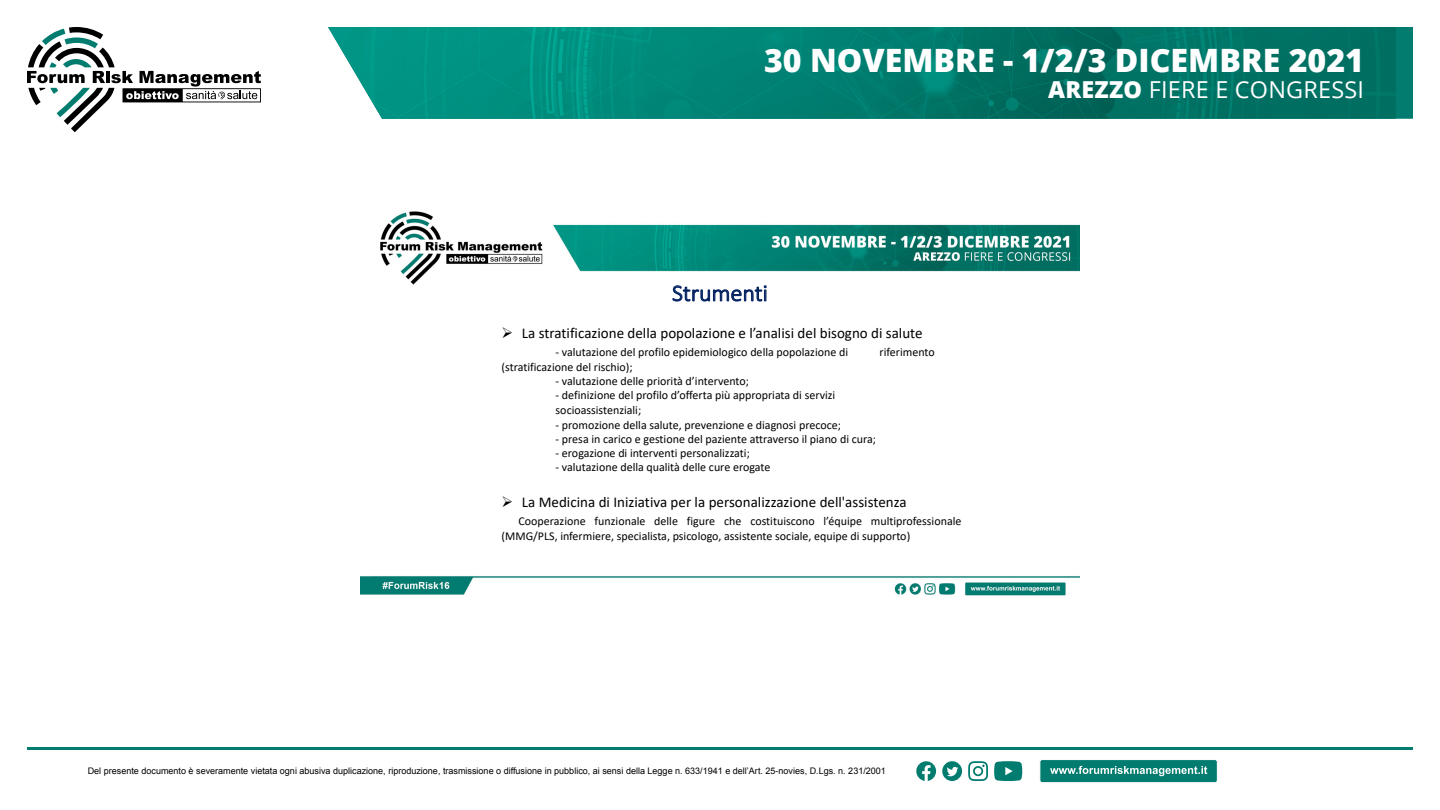
<style>
.page{position:relative;width:1440px;height:810px;background:#fff}
.page>*{position:absolute;margin:0;border:0;box-sizing:border-box;transform-origin:0 0}
.t1{font:800 32.17px "Open Sans";color:#fff}
.t2{font:300 23.55px "Calibri";color:#002060}
.t3{font:23.4px "Open Sans";letter-spacing:.01em;color:#fff}
.t4{font:15px "Calibri";color:#000}
.t5{font:12px/14.9px "Calibri";color:#000}
.t6{font:9px "Arial";color:#000}
.s1{font-weight:800}
</style>
<div class="page">
<svg style="left:27px;top:27px;width:234px;height:105px"></svg>
<img style="left:328px;top:27px;width:1068px;height:92px">
<div style="left:1040px;top:760px;width:177px;height:23px;background:#027c6f;border-radius:2px"></div>
<div style="left:1040px;top:759px;width:178px;height:24px;border:1px solid #fff;border-radius:2px"></div>
<svg style="left:1050px;top:766px;width:157px;height:10px"></svg>
<hr style="left:27px;top:747px;width:1386px;height:3px;background:#027c6f">
<svg style="left:968px;top:761px;width:20px;height:20px"></svg>
<svg style="left:994px;top:761px;width:28px;height:20px"></svg>
<svg style="left:916px;top:761px;width:20px;height:20px"></svg>
<svg style="left:942px;top:761px;width:20px;height:20px"></svg>
<img style="left:360px;top:211px;width:720px;height:385px">
<h1 class="t1" style="left:764px;top:36px;width:602px">30 NOVEMBRE - 1/2/3 DICEMBRE 2021</h1>
<h3 class="t3" style="left:1048px;top:74px;width:317px"><span class="s1">AREZZO</span> FIERE E CONGRESSI</h3>
<h2 class="t2" style="left:672px;top:278px;width:97px">Strumenti</h2>
<p class="t4" style="left:502px;top:322px;width:423px">➢ La stratificazione della popolazione e l’analisi del bisogno di salute</p>
<p class="t5" style="left:556px;top:344px;width:294px">- valutazione del profilo epidemiologico della popolazione di</p>
<p class="t5" style="left:880px;top:344px;width:57px">riferimento</p>
<p class="t5" style="left:502px;top:359px;width:133px">(stratificazione del rischio);</p>
<p class="t5" style="left:556px;top:373px;width:195px">- valutazione delle priorità d’intervento;</p>
<p class="t5" style="left:556px;top:388px;width:281px">- definizione del profilo d’offerta più appropriata di servizi socioassistenziali;</p>
<p class="t5" style="left:556px;top:417px;width:287px">- promozione della salute, prevenzione e diagnosi precoce;</p>
<p class="t5" style="left:556px;top:431px;width:322px">- presa in carico e gestione del paziente attraverso il piano di cura;</p>
<p class="t5" style="left:556px;top:445px;width:196px">- erogazione di interventi personalizzati;</p>
<p class="t5" style="left:556px;top:460px;width:216px">- valutazione della qualità delle cure erogate</p>
<p class="t4" style="left:502px;top:491px;width:407px">➢ La Medicina di Iniziativa per la personalizzazione dell'assistenza</p>
<p class="t5" style="left:502px;top:513px;width:461px;line-height:15.7px;text-indent:17px">Cooperazione funzionale delle figure che costituiscono l’équipe multiprofessionale (MMG/PLS, infermiere, specialista, psicologo, assistente sociale, equipe di supporto)</p>
<p class="t6" style="left:88px;top:765px;width:800px">Del presente documento è severamente vietata ogni abusiva duplicazione, riproduzione, trasmissione o diffusione in pubblico, ai sensi della Legge n. 633/1941 e dell’Art. 25-novies, D.Lgs. n. 231/2001</p>
</div>
